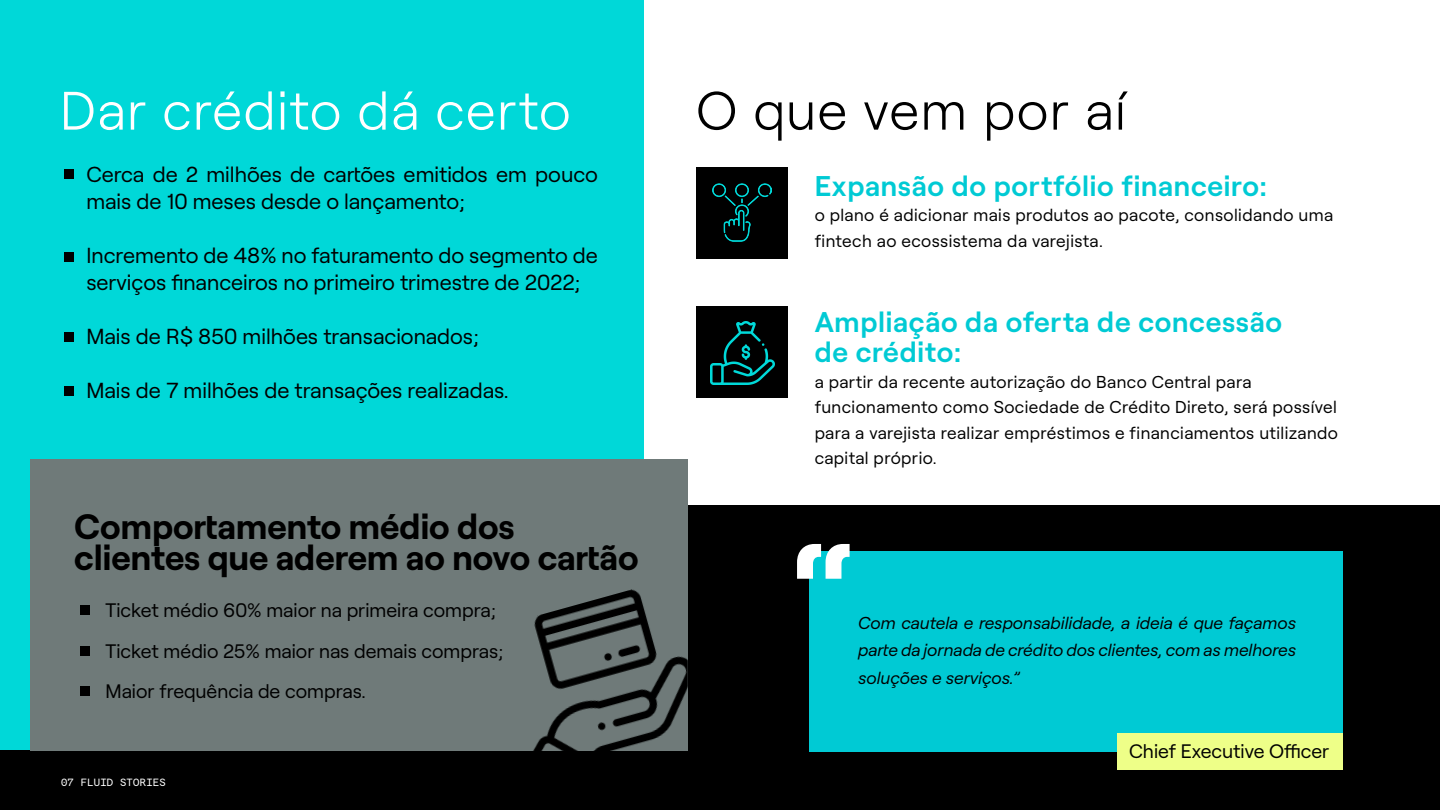
<style>
.page{position:relative;width:1440px;height:810px;background:#fff}
.page>*{position:absolute;margin:0;border:0;box-sizing:border-box;transform-origin:0 0}
.t1{font:700 120.75px "Roobert";color:#fff}
.t2{font:300 54px "Roobert";letter-spacing:.025em;color:#fff}
.t3{font:300 54px "Roobert";letter-spacing:.025em;color:#000}
.t4{font:700 35.25px/31.5px "Roobert";color:#000}
.t5{font:600 28.5px "Roobert";letter-spacing:.025em;color:#00cad4}
.t6{font:21.75px/27px "Roobert";color:#000}
.t7{font:19.5px "Roobert";color:#000}
.t8{font:17.25px/25.5px "Roobert";letter-spacing:.025em;color:#000}
.t9{font:italic 17.25px/27.8px "Roobert";color:#000;text-align:justify}
.t10{font:10.5px "Matter Mono";letter-spacing:.025em;color:#fff}
</style>
<div class="page">
<div style="left:0;top:506px;width:1440px;height:304px;background:#000"></div>
<div style="left:0;top:0;width:644px;height:750px;background:#00d8d8"></div>
<div style="left:696px;top:167px;width:92px;height:92px;background:#000"></div>
<img style="left:712px;top:184px;width:59px;height:58px">
<div style="left:696px;top:306px;width:92px;height:92px;background:#000"></div>
<img style="left:710px;top:321px;width:64px;height:64px">
<div style="left:65px;top:170px;width:9px;height:9px;background:#000"></div>
<div style="left:65px;top:252px;width:9px;height:9px;background:#000"></div>
<div style="left:65px;top:332px;width:9px;height:9px;background:#000"></div>
<div style="left:65px;top:386px;width:9px;height:10px;background:#000"></div>
<div style="left:809px;top:551px;width:533px;height:201px;background:#00cad4"></div>
<div style="left:30px;top:459px;width:658px;height:291px;background:#6f7a79"></div>
<div style="left:80px;top:605px;width:10px;height:10px;background:#000"></div>
<div style="left:80px;top:646px;width:10px;height:10px;background:#000"></div>
<div style="left:80px;top:686px;width:10px;height:10px;background:#000"></div>
<img style="left:488px;top:589px;width:200px;height:162px">
<div style="left:1117px;top:734px;width:226px;height:36px;background:#ef8"></div>
<p class="t2" style="left:60px;top:70px;width:512px">Dar crédito dá certo</p>
<p class="t3" style="left:696px;top:70px;width:431px">O que vem por aí</p>
<p class="t6" style="left:86px;top:159px;width:513px">Cerca de 2 milhões de cartões emitidos em pouco mais de 10 meses desde o lançamento;</p>
<p class="t6" style="left:86px;top:240px;width:513px">Incremento de 48% no faturamento do segmento de serviços financeiros no primeiro trimestre de 2022;</p>
<p class="t6" style="left:86px;top:321px;width:394px">Mais de R$ 850 milhões transacionados;</p>
<p class="t6" style="left:86px;top:375px;width:424px">Mais de 7 milhões de transações realizadas.</p>
<p class="t4" style="left:74px;top:508px;width:566px">Comportamento médio dos clientes que aderem ao novo cartão</p>
<p class="t7" style="left:106px;top:596px;width:392px">Ticket médio 60% maior na primeira compra;</p>
<p class="t7" style="left:106px;top:636px;width:399px">Ticket médio 25% maior nas demais compras;</p>
<p class="t7" style="left:106px;top:677px;width:262px">Maior frequência de compras.</p>
<p class="t10" style="left:61px;top:775px;width:106px">07 FLUID STORIES</p>
<p class="t5" style="left:815px;top:164px;width:453px">Expansão do portfólio financeiro:</p>
<p class="t8" style="left:815px;top:201px;width:520px">o plano é adicionar mais produtos ao pacote, consolidando uma fintech ao ecossistema da varejista.</p>
<p class="t5" style="left:815px;top:300px;width:469px">Ampliação da oferta de concessão</p>
<p class="t5" style="left:815px;top:330px;width:148px">de crédito:</p>
<p class="t8" style="left:815px;top:368px;width:525px">a partir da recente autorização do Banco Central para funcionamento como Sociedade de Crédito Direto, será possível para a varejista realizar empréstimos e financiamentos utilizando capital próprio.</p>
<p class="t1" style="left:793px;top:495px;width:64px">“</p>
<p class="t9" style="left:858px;top:607px;width:439px">Com cautela e responsabilidade, a ideia é que façamos parte da jornada de crédito dos clientes, com as melhores soluções e serviços.”</p>
<p class="t7" style="left:1129px;top:737px;width:202px">Chief Executive Officer</p>
</div>
